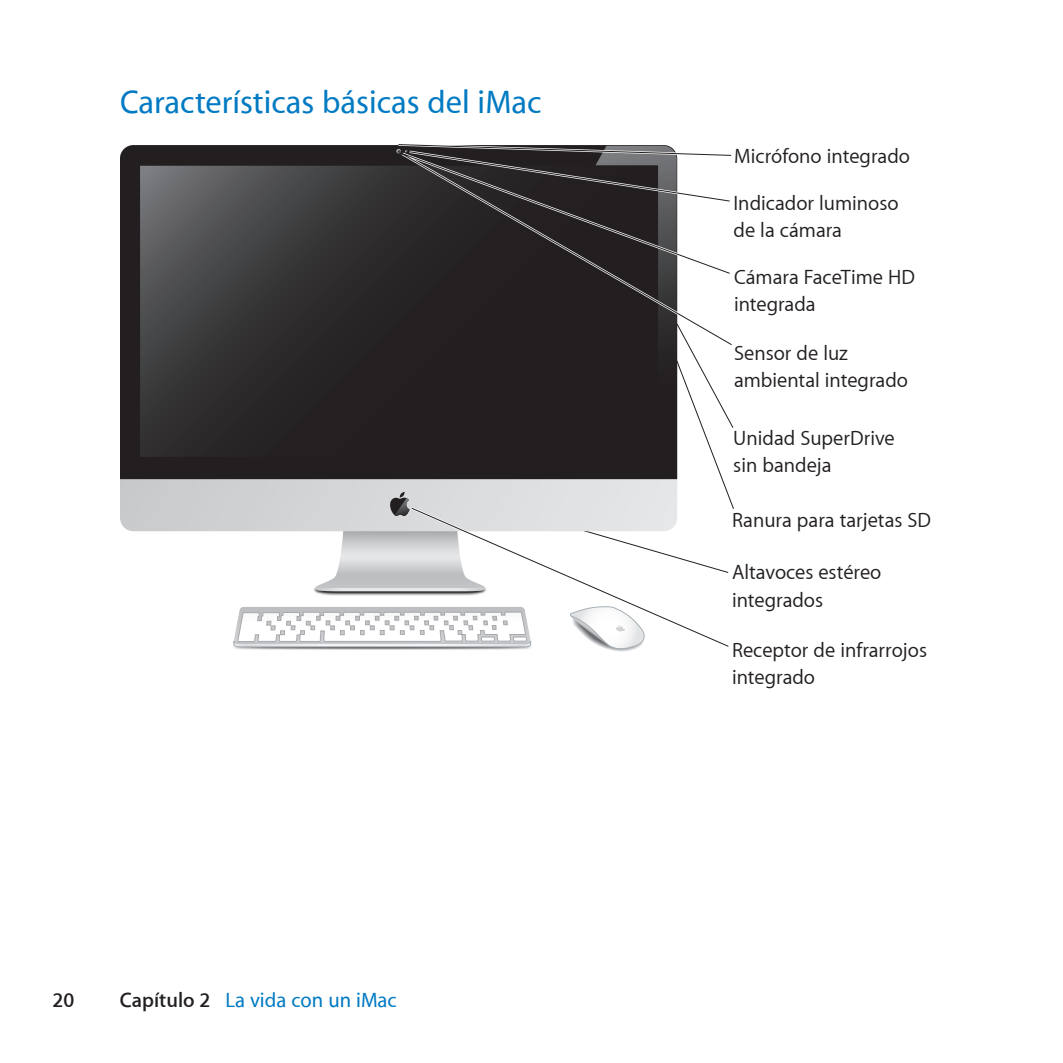
<style>
.page{position:relative;width:1063px;height:1063px;background:#fff}
.page>*{position:absolute;margin:0;border:0;box-sizing:border-box;transform-origin:0 0}
.t1{font:500 33px "Myriad Set";color:#007ac2}
.t2{font:21px/27px "Myriad Set Text";color:#231f20}
.t3{font:500 21px "Myriad Set";color:#007ac2}
.t4{font:600 21px "Myriad Set";color:#231f20}
.s1{font-weight:600;color:#231f20}
</style>
<div class="page">
<div style="left:120px;top:479px;width:113px;height:52px;background:#cbccce"></div>
<div style="left:120px;top:145px;width:113px;height:334px;background:#231f20"></div>
<svg style="left:140px;top:166px;width:93px;height:291px;background:#474648"></svg>
<svg style="left:233px;top:144px;width:501px;height:508px"></svg>
<h1 class="t1" style="left:120px;top:82px;width:423px">Características básicas del iMac</h1>
<p class="t4" style="left:53px;top:987px;width:23px">20</p>
<p class="t3" style="left:120px;top:987px;width:278px"><span class="s1">Capítulo 2</span> La vida con un iMac</p>
<p class="t2" style="left:734px;top:142px;width:177px">Micrófono integrado</p>
<p class="t2" style="left:734px;top:190px;width:167px">Indicador luminoso de la cámara</p>
<p class="t2" style="left:734px;top:263px;width:183px">Cámara FaceTime HD integrada</p>
<p class="t2" style="left:734px;top:339px;width:176px">Sensor de luz ambiental integrado</p>
<p class="t2" style="left:733px;top:424px;width:163px">Unidad SuperDrive sin bandeja</p>
<p class="t2" style="left:732px;top:506px;width:201px">Ranura para tarjetas SD</p>
<p class="t2" style="left:732px;top:559px;width:151px">Altavoces estéreo integrados</p>
<p class="t2" style="left:732px;top:636px;width:197px">Receptor de infrarrojos integrado</p>
</div>
